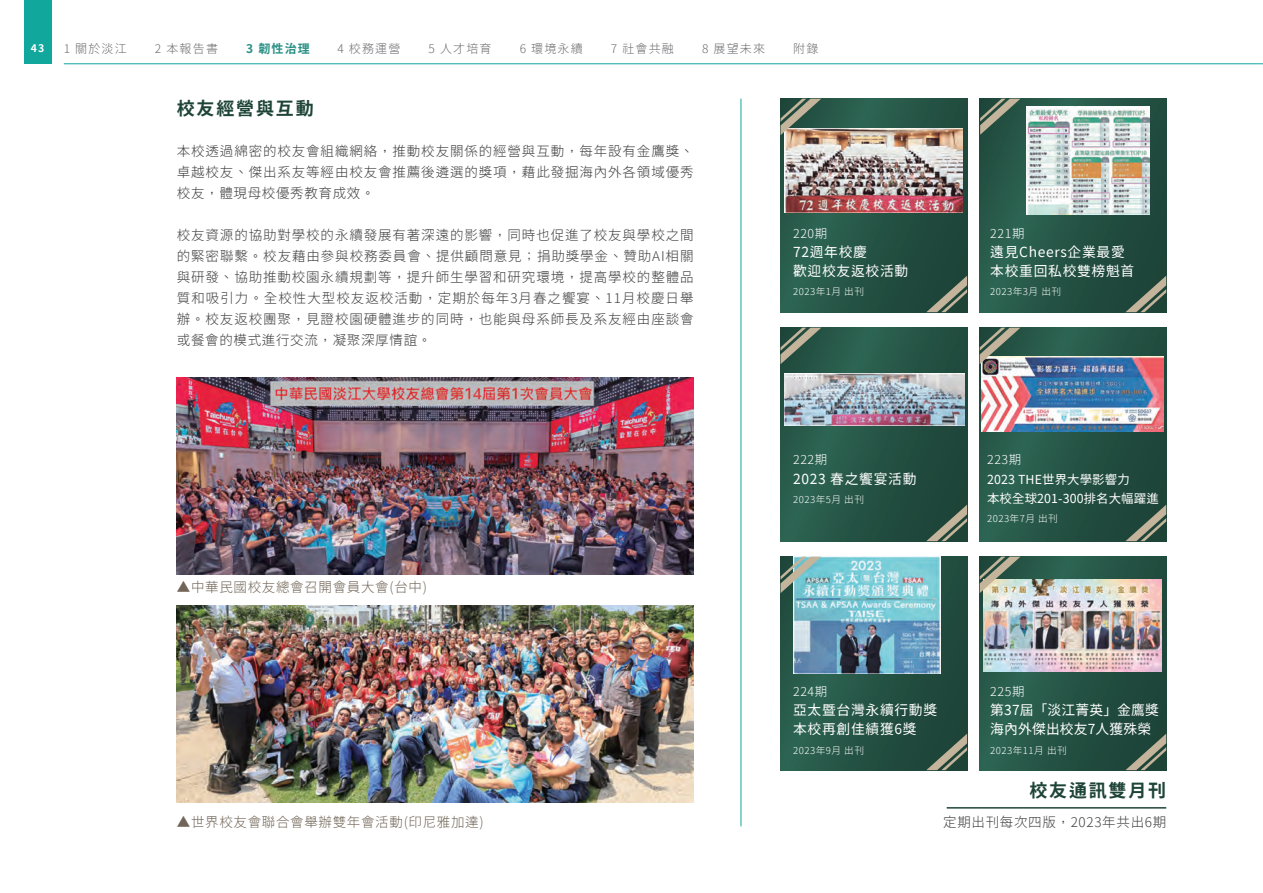
<style>
.page{position:relative;width:1263px;height:893px;background:#fff}
.page>*{position:absolute;margin:0;border:0;box-sizing:border-box;transform-origin:0 0}
.t1{font:700 18px "Taipei Sans TC Beta";letter-spacing:.1em;color:#1e4438}
.t2{font:13.8px/19.4px "Taipei Sans TC Beta";letter-spacing:.05em;color:#fff}
.t3{font:13.8px/19.4px "Taipei Sans TC Beta";letter-spacing:.01em;color:#fff}
.t4{font:300 13.5px/21px "Taipei Sans TC Beta";letter-spacing:.065em;color:#3e3e3f;text-align:justify}
.t5{font:300 13.5px "Taipei Sans TC Beta";letter-spacing:.05em;color:#716557}
.t6{font:12.45px/19.4px "Taipei Sans TC Beta";letter-spacing:.01em;color:#fff}
.t7{font:300 12.45px "Taipei Sans TC Beta";letter-spacing:.05em;color:#fff}
.t8{font:300 12px "Taipei Sans TC Beta";letter-spacing:.1em;color:#6c6d70}
.t9{font:700 12px "Taipei Sans TC Beta";color:#299085}
.t10{font:700 10.5px "Taipei Sans TC Beta";color:#fff}
.t11{font:300 9.6px "Taipei Sans TC Beta";letter-spacing:.05em;color:#fff}
</style>
<div class="page">
<div style="left:24px;top:0;width:27px;height:64px;background:#12a79d"></div>
<hr style="left:64px;top:63px;width:1199px;height:1px;background:#12a79d">
<img style="left:177px;top:377px;width:517px;height:197px">
<img style="left:177px;top:606px;width:517px;height:196px">
<svg style="left:980px;top:557px;width:186px;height:213px;background:#275547"></svg>
<svg style="left:780px;top:557px;width:187px;height:213px;background:#285547"></svg>
<div style="left:980px;top:328px;width:186px;height:213px;background:linear-gradient(to right,#2c6352,#1e4539)"></div>
<div style="left:780px;top:328px;width:187px;height:213px;background:linear-gradient(to right,#2b6250,#21483c)"></div>
<div style="left:980px;top:99px;width:186px;height:213px;background:linear-gradient(to right,#2b604f,#1e4539)"></div>
<div style="left:780px;top:99px;width:187px;height:213px;background:linear-gradient(to right,#2f6554,#1f463a)"></div>
<img style="left:785px;top:128px;width:177px;height:85px">
<img style="left:1026px;top:107px;width:124px;height:108px">
<img style="left:784px;top:373px;width:180px;height:52px">
<img style="left:981px;top:356px;width:183px;height:76px">
<img style="left:793px;top:557px;width:147px;height:117px">
<img style="left:983px;top:580px;width:179px;height:91px">
<svg style="left:1125px;top:734px;width:41px;height:36px"></svg>
<svg style="left:980px;top:557px;width:40px;height:36px"></svg>
<svg style="left:926px;top:734px;width:41px;height:36px"></svg>
<svg style="left:780px;top:557px;width:41px;height:36px"></svg>
<svg style="left:1125px;top:505px;width:41px;height:36px"></svg>
<svg style="left:980px;top:328px;width:40px;height:36px"></svg>
<svg style="left:926px;top:505px;width:41px;height:36px"></svg>
<svg style="left:780px;top:328px;width:41px;height:36px"></svg>
<svg style="left:1125px;top:276px;width:41px;height:36px"></svg>
<svg style="left:980px;top:99px;width:40px;height:36px"></svg>
<svg style="left:926px;top:276px;width:41px;height:36px"></svg>
<svg style="left:780px;top:99px;width:41px;height:36px"></svg>
<hr style="left:947px;top:807px;width:219px;height:2px;background:#1e4438">
<hr style="left:740px;top:99px;width:1px;height:727px;background:#12a79d">
<p class="t10" style="left:31px;top:42px;width:15px">43</p>
<p class="t8" style="left:64px;top:42px;width:65px">1 關於淡江</p>
<p class="t8" style="left:155px;top:42px;width:65px">2 本報告書</p>
<p class="t9" style="left:246px;top:42px;width:65px">3 韌性治理</p>
<p class="t8" style="left:337px;top:42px;width:65px">4 校務運營</p>
<p class="t8" style="left:428px;top:42px;width:65px">5 人才培育</p>
<p class="t8" style="left:520px;top:42px;width:65px">6 環境永續</p>
<p class="t8" style="left:611px;top:42px;width:65px">7 社會共融</p>
<p class="t8" style="left:702px;top:42px;width:65px">8 展望未來</p>
<p class="t8" style="left:793px;top:42px;width:27px">附錄</p>
<h1 class="t1" style="left:177px;top:98px;width:138px">校友經營與互動</h1>
<p class="t4" style="left:177px;top:141px;width:518px">本校透過綿密的校友會組織網絡，推動校友關係的經營與互動，每年設有金鷹獎、卓越校友、傑出系友等經由校友會推薦後遴選的獎項，藉此發掘海內外各領域優秀校友，體現母校優秀教育成效。</p>
<p class="t4" style="left:177px;top:225px;width:518px">校友資源的協助對學校的永續發展有著深遠的影響，同時也促進了校友與學校之間的緊密聯繫。校友藉由參與校務委員會、提供顧問意見；捐助獎學金、贊助AI相關與研發、協助推動校園永續規劃等，提升師生學習和研究環境，提高學校的整體品質和吸引力。全校性大型校友返校活動，定期於每年3月春之饗宴、11月校慶日舉辦。校友返校團聚，見證校園硬體進步的同時，也能與母系師長及系友經由座談會或餐會的模式進行交流，凝聚深厚情誼。</p>
<p class="t5" style="left:177px;top:580px;width:252px">▲中華民國校友總會召開會員大會(台中)</p>
<p class="t5" style="left:177px;top:815px;width:308px">▲世界校友會聯合會舉辦雙年會活動(印尼雅加達)</p>
<p class="t7" style="left:793px;top:226px;width:36px">220期</p>
<p class="t2" style="left:793px;top:242px;width:117px">72週年校慶<br>歡迎校友返校活動</p>
<p class="t11" style="left:793px;top:287px;width:72px">2023年1月 出刊</p>
<p class="t7" style="left:793px;top:453px;width:36px">222期</p>
<p class="t2" style="left:793px;top:469px;width:125px">2023 春之饗宴活動</p>
<p class="t11" style="left:793px;top:494px;width:72px">2023年5月 出刊</p>
<p class="t7" style="left:990px;top:226px;width:36px">221期</p>
<p class="t2" style="left:990px;top:242px;width:146px">遠見Cheers企業最愛本校重回私校雙榜魁首</p>
<p class="t11" style="left:990px;top:287px;width:72px">2023年3月 出刊</p>
<p class="t7" style="left:987px;top:453px;width:36px">223期</p>
<p class="t6" style="left:987px;top:470px;width:173px">2023 THE世界大學影響力<br>本校全球201-300排名大幅躍進</p>
<p class="t11" style="left:987px;top:513px;width:72px">2023年7月 出刊</p>
<p class="t7" style="left:793px;top:684px;width:36px">224期</p>
<p class="t2" style="left:793px;top:700px;width:146px">亞太暨台灣永續行動獎本校再創佳績獲6獎</p>
<p class="t11" style="left:793px;top:745px;width:72px">2023年9月 出刊</p>
<p class="t7" style="left:990px;top:684px;width:36px">225期</p>
<p class="t3" style="left:990px;top:700px;width:170px">第37屆「淡江菁英」金鷹獎海內外傑出校友7人獲殊榮</p>
<p class="t11" style="left:990px;top:745px;width:78px">2023年11月 出刊</p>
<h1 class="t1" style="left:1029px;top:780px;width:138px">校友通訊雙月刊</h1>
<p class="t4" style="left:943px;top:812px;width:225px">定期出刊每次四版，2023年共出6期</p>
</div>
